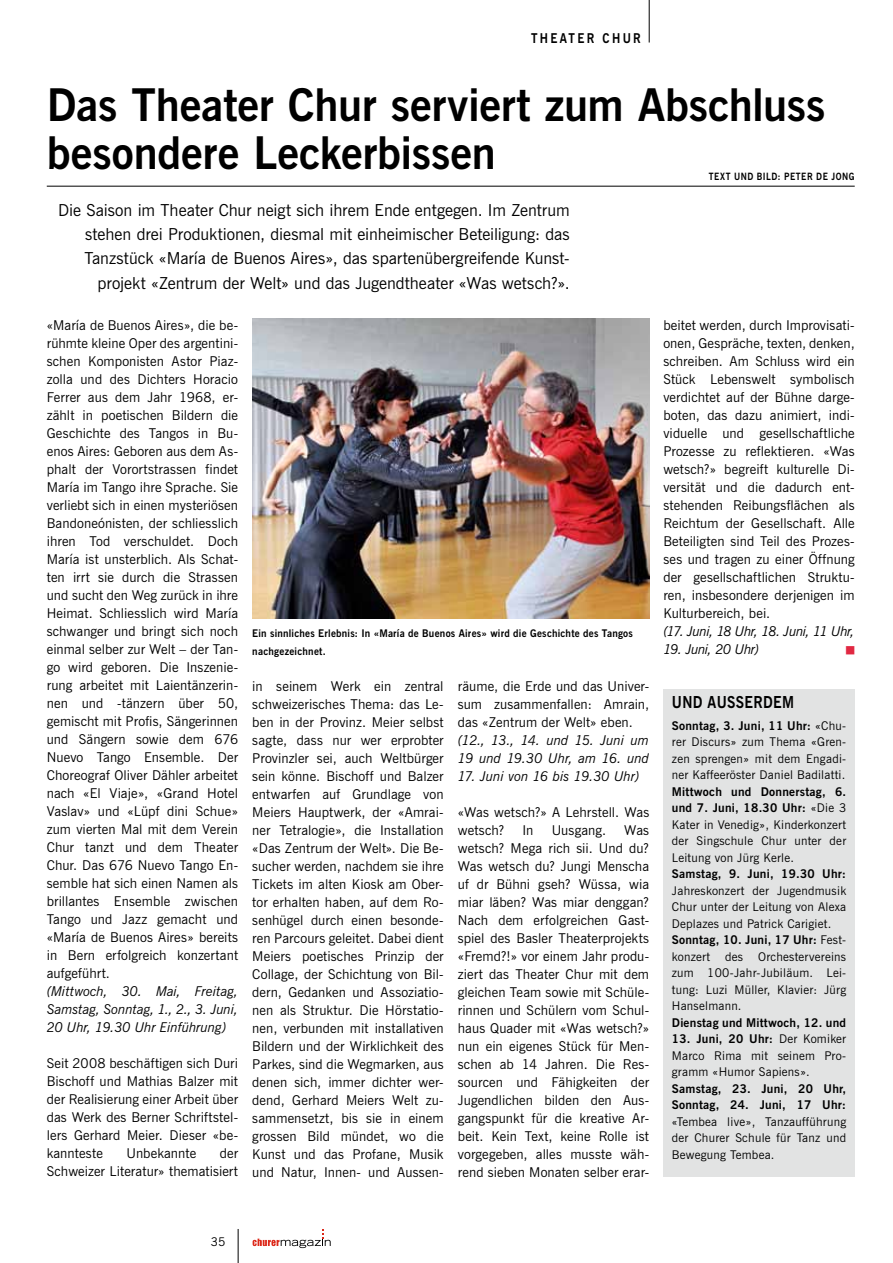
<style>
.page{position:relative;width:893px;height:1263px;background:#fff}
.page>*{position:absolute;margin:0;border:0;box-sizing:border-box;transform-origin:0 0}
.t1{font:700 45px/48px "News Gothic BT";letter-spacing:-.005em;color:#000}
.t2{font:16.5px/24px "News Gothic BT";color:#000;text-align:right}
.t3{font:700 16.5px "News Gothic BT";color:#000;scale:.86 1}
.t4{font:13.5px/18px "News Gothic BT";letter-spacing:.01em;color:#000;text-align:justify}
.t5{font:italic 13.5px/18px "News Gothic BT";letter-spacing:-.015em;color:#000;text-align:justify}
.t6{font:italic 13.5px "News Gothic BT";letter-spacing:-.04em;color:#000}
.t7{font:italic 13.5px "News Gothic BT";letter-spacing:-.035em;color:#000}
.t8{font:700 13.5px "News Gothic BT";color:#000;scale:.86 1}
.t9{font:12px/16.5px "News Gothic BT";letter-spacing:.02em;color:#000;text-align:justify}
.t10{font:700 12px/16.5px "News Gothic BT";letter-spacing:.02em;color:#000}
.t11{font:700 10.5px/18px "News Gothic BT";letter-spacing:.025em;color:#000;scale:.95 1}
.t12{font:700 10.05px "News Gothic BT";letter-spacing:.065em;color:#000;scale:.86 1}
.t13{font:9px "Zapf Dingbats IT Cby BT";color:#e12842}
.s1{font-weight:700}
</style>
<div class="page">
<hr style="left:238px;top:1229px;width:1px;height:34px;background:#000">
<svg style="left:253px;top:1229px;width:78px;height:19px"></svg>
<hr style="left:649px;top:0;width:1px;height:43px;background:#000">
<hr style="left:47px;top:186px;width:808px;height:1px;background:#000">
<div style="left:663px;top:689px;width:192px;height:488px;background:#e2e3e3"></div>
<img style="left:252px;top:319px;width:397px;height:300px">
<p class="t8" style="left:531px;top:29px;width:129px">Theat er Chur</p>
<h1 class="t1" style="left:47px;top:81px;width:780px">Das Theater Chur serviert zum Abschluss besondere Leckerbissen</h1>
<p class="t2" style="left:58px;top:198px;width:513px">Die Saison im Theater Chur neigt sich ihrem Ende entgegen. Im Zentrum stehen drei Produktionen, diesmal mit einheimischer Beteiligung: das Tanzstück «María de Buenos Aires», das spartenübergreifende Kunst&shy;projekt «Zentrum der Welt» und das Jugendtheater «Was wetsch?».</p>
<p class="t4" style="left:47px;top:316px;width:193px">«María de Buenos Aires», die be&shy;rühmte kleine Oper des argentini&shy;schen Komponisten Astor Piaz&shy;zolla und des Dichters Horacio Ferrer aus dem Jahr 1968, er&shy;zählt in poetischen Bildern die Geschichte des Tangos in Bu&shy;enos Aires: Geboren aus dem As&shy;phalt der Vorortstrassen findet María im Tango ihre Sprache. Sie verliebt sich in einen mysteriösen Bandoneónisten, der schliesslich ihren Tod verschuldet. Doch María ist unsterblich. Als Schat&shy;ten irrt sie durch die Strassen und sucht den Weg zurück in ihre Heimat. Schliesslich wird María schwanger und bringt sich noch einmal selber zur Welt – der Tan&shy;go wird geboren. Die Inszenie&shy;rung arbeitet mit Laientänzerin&shy;nen und -tänzern über 50, gemischt mit Profis, Sängerinnen und Sängern sowie dem 676<br>Nuevo Tango Ensemble. Der Choreograf Oliver Dähler arbeitet nach «El Viaje», «Grand Hotel Vaslav» und «Lüpf dini Schue» zum vierten Mal mit dem Verein Chur tanzt und dem Theater Chur. Das 676 Nuevo Tango En&shy;semble hat sich einen Namen als brillantes Ensemble zwischen Tango und Jazz gemacht und «María de Buenos Aires» bereits in Bern erfolgreich konzertant aufgeführt.</p>
<p class="t5" style="left:47px;top:982px;width:193px">(Mittwoch, 30. Mai, Freitag, Samstag, Sonntag, 1., 2., 3. Juni, 20 Uhr, 19.30 Uhr Einführung)</p>
<p class="t4" style="left:47px;top:1054px;width:193px">Seit 2008 beschäftigen sich Duri Bischoff und Mathias Balzer mit der Realisierung einer Arbeit über das Werk des Berner Schriftstel&shy;lers Gerhard Meier. Dieser «be&shy;kannteste</p>
<p class="t4" style="left:47px;top:1144px;width:193px;text-align:right">der<br>Schweizer Literatur» thematisiert</p>
<p class="t4" style="left:127px;top:1144px;width:71px">Unbekannte</p>
<p class="t11" style="left:252px;top:624px;width:402px">Ein sinnliches Erlebnis: I n «María de Buenos Aires» wird die Geschichte des Tangos nachgezeichnet.</p>
<p class="t4" style="left:252px;top:677px;width:193px">in seinem Werk ein zentral schweizerisches Thema: das Le&shy;ben in der Provinz. Meier selbst sagte, dass nur wer erprobter Provinzler sei, auch Weltbürger sein könne. Bischoff und Balzer entwarfen auf Grundlage von Meiers Hauptwerk, der «Amrai&shy;ner Tetralogie», die Installation «Das Zentrum der Welt». Die Be&shy;sucher werden, nachdem sie ihre Tickets im alten Kiosk am Ober&shy;tor erhalten haben, auf dem Ro&shy;senhügel durch einen besonde&shy;ren Parcours geleitet. Dabei dient Meiers poetisches Prinzip der Collage, der Schichtung von Bil&shy;dern, Gedanken und Assoziatio&shy;nen als Struktur. Die Hörstatio&shy;nen, verbunden mit installativen Bildern und der Wirklichkeit des Parkes, sind die Wegmarken, aus denen sich, immer dichter wer&shy;dend, Gerhard Meiers Welt zu&shy;sammensetzt, bis sie in einem grossen Bild mündet, wo die Kunst und das Profane, Musik und Natur, Innen- und Aussen-</p>
<p class="t4" style="left:458px;top:677px;width:193px">räume, die Erde und das Univer&shy;sum zusammenfallen: Amrain, das «Zentrum der Welt» eben.</p>
<p class="t5" style="left:458px;top:731px;width:193px">(12., 13., 14. und 15. Juni um<br>19 und 19.30 Uhr, am 16. und</p>
<p class="t5" style="left:458px;top:767px;width:183px">17. Juni von 16 bis 19.30 Uhr)</p>
<p class="t4" style="left:458px;top:803px;width:193px">«Was wetsch?» A Lehrstell. Was wetsch?</p>
<p class="t4" style="left:458px;top:821px;width:193px;text-indent:166px">Was wetsch? Mega rich sii. Und du?<br>Was wetsch du? Jungi Menscha uf dr Bühni gseh? Wüssa, wia miar läben? Was miar denggan?<br>Nach dem erfolgreichen Gast&shy;spiel des Basler Theaterprojekts «Fremd?!» vor einem Jahr produ&shy;ziert das Theater Chur mit dem gleichen Team sowie mit Schüle&shy;rinnen und Schülern vom Schul&shy;haus Quader mit «Was wetsch?» nun ein eigenes Stück für Men&shy;schen ab 14 Jahren. Die Res&shy;sourcen und Fähigkeiten der Jugendlichen bilden den Aus&shy;gangspunkt für die kreative Ar&shy;beit. Kein Text, keine Rolle ist vorgegeben, alles musste wäh&shy;rend sieben Monaten selber erar-</p>
<p class="t4" style="left:522px;top:821px;width:13px">In</p>
<p class="t4" style="left:552px;top:821px;width:56px">Uusgang.</p>
<p class="t12" style="left:709px;top:170px;width:171px">Text und Bild: peter de Jong</p>
<p class="t4" style="left:663px;top:316px;width:193px">beitet werden, durch Improvisati&shy;onen, Gespräche, texten, denken, schreiben. Am Schluss wird ein Stück Lebenswelt symbolisch verdichtet auf der Bühne darge&shy;boten, das dazu animiert, indi&shy;viduelle und gesellschaftliche Prozesse zu reflektieren. «Was wetsch?» begreift kulturelle Di&shy;versität und die dadurch ent&shy;stehenden Reibungsflächen als Reichtum der Gesellschaft. Alle Beteiligten sind Teil des Prozes&shy;ses und tragen zu einer Öffnung der gesellschaftlichen Struktu&shy;ren, insbesondere derjenigen im Kulturbereich, bei.</p>
<p class="t6" style="left:663px;top:623px;width:193px">(17. Juni, 18 Uhr, 18. Juni, 11 Uhr,</p>
<p class="t7" style="left:663px;top:641px;width:97px">19. Juni, 20 Uhr)</p>
<p class="t13" style="left:846px;top:646px;width:10px">■</p>
<p class="t3" style="left:672px;top:692px;width:144px">und ausserdem</p>
<p class="t9" style="left:672px;top:717px;width:176px"><span class="s1">Sonntag, 3. Juni, 11 Uhr:</span> «Chu&shy;rer Discurs» zum Thema «Gren&shy;zen sprengen» mit dem Engadi&shy;ner Kaffeeröster Daniel Badilatti.</p>
<p class="t9" style="left:672px;top:783px;width:176px"><span class="s1">M ittwoch und Donnerstag, 6. und 7. Juni, 18.30 Uhr:</span> «Die 3<br>Kater in Venedig», Kinderkonzert der Singschule Chur unter der Leitung von Jürg Kerle.</p>
<p class="t10" style="left:672px;top:865px;width:176px">Samstag, 9. Juni, 19.30 Uhr:</p>
<p class="t9" style="left:672px;top:882px;width:176px;text-align:left">Jahreskonzert der Jugendmusik<br>Chur unter der Leitung von Alexa<br>Deplazes und Patrick Carigiet.<br><span class="s1">Sonntag, 10. Juni, 17 U hr:</span> Fest&shy;konzert</p>
<p class="t9" style="left:672px;top:948px;width:176px;text-indent:86px">Orchestervereins zum 100-Jahr-Jubiläum. Lei&shy;tung: Luzi Müller, Klavier: Jürg Hanselmann.</p>
<p class="t10" style="left:672px;top:1014px;width:176px">Dienstag und M ittwoch, 12. und</p>
<p class="t9" style="left:672px;top:1030px;width:176px"><span class="s1">13. Juni, 20 Uhr:</span> Der Komiker Marco Rima mit seinem Pro&shy;gramm «Humor Sapiens».</p>
<p class="t10" style="left:672px;top:1080px;width:176px">Samstag, 23. Juni, 20 U hr,<br>Sonntag, 24. Juni, 17 Uhr:</p>
<p class="t9" style="left:672px;top:1113px;width:176px">«Tembea live», Tanzaufführung der Churer Schule für Tanz und Bewegung Tembea.</p>
<p class="t9" style="left:725px;top:948px;width:19px">des</p>
<p class="t9" style="left:211px;top:1233px;width:16px">35</p>
</div>
